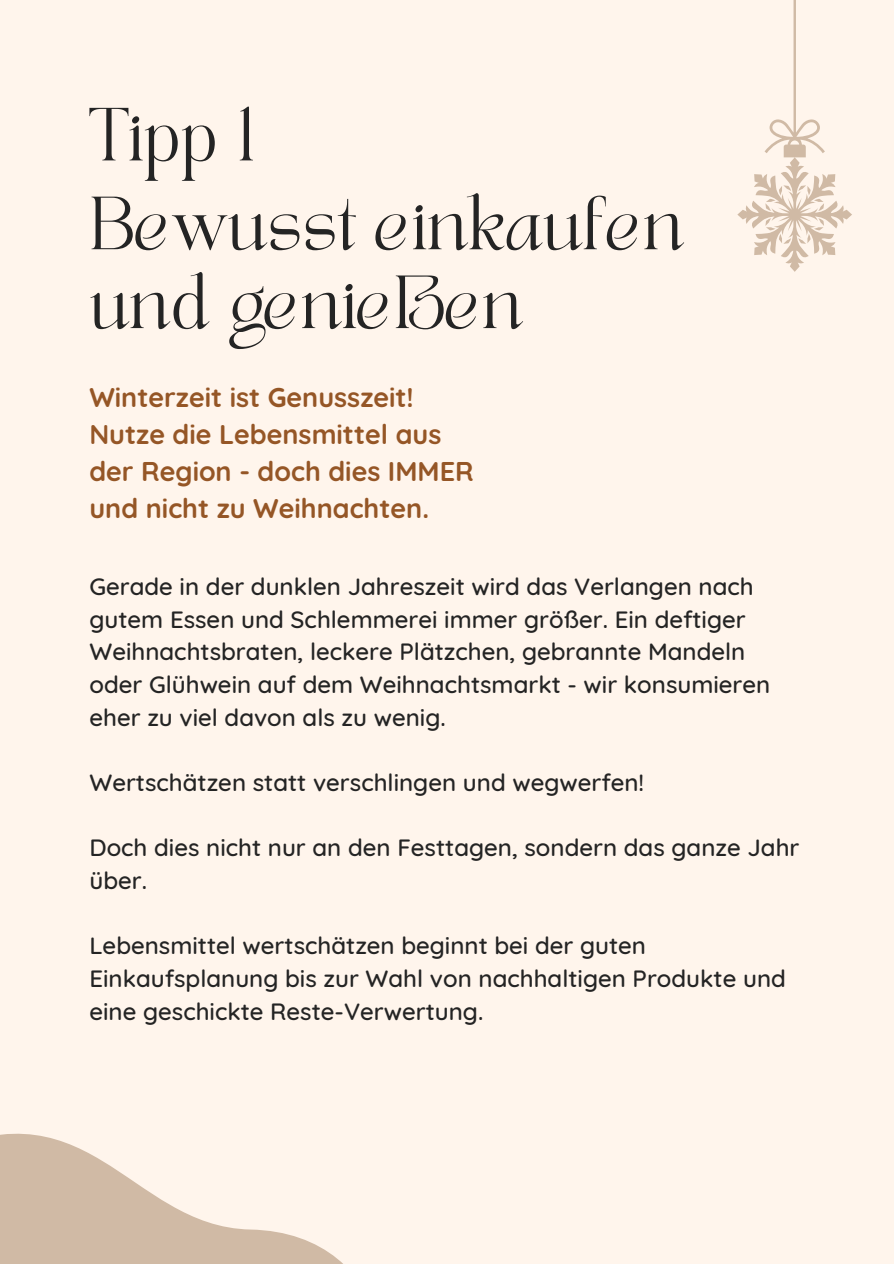
<style>
.page{position:relative;width:894px;height:1264px;background:#fff}
.page>*{position:absolute;margin:0;border:0;box-sizing:border-box;transform-origin:0 0}
.t1{font:52.5px/78.8px "TANAEGEAN";color:#242424}
.t2{font:700 27px/37.2px "Quicksand";color:#955626}
.t3{font:500 24px/32.7px "Quicksand";color:#242424}
</style>
<div class="page">
<div style="left:0;top:0;width:893px;height:1263px;background:#fff5ec"></div>
<svg style="left:0;top:1133px;width:342px;height:130px;fill:#d0baa5"></svg>
<svg style="left:737px;top:0;width:114px;height:272px"></svg>
<p class="t1" style="left:89px;top:103px;width:167px">Tipp 1</p>
<p class="t1" style="left:89px;top:192px;width:596px">Bewusst einkaufen und genießen</p>
<p class="t2" style="left:89px;top:378px;width:326px">Winterzeit ist Genusszeit!</p>
<p class="t2" style="left:89px;top:415px;width:385px">Nutze die Lebensmittel aus der Region - doch dies IMMER und nicht zu Weihnachten.</p>
<p class="t3" style="left:89px;top:569px;width:682px">Gerade in der dunklen Jahreszeit wird das Verlangen nach gutem Essen und Schlemmerei immer größer. Ein deftiger Weihnachtsbraten, leckere Plätzchen, gebrannte Mandeln oder Glühwein auf dem Weihnachtsmarkt - wir konsumieren eher zu viel davon als zu wenig.</p>
<p class="t3" style="left:89px;top:765px;width:556px">Wertschätzen statt verschlingen und wegwerfen!</p>
<p class="t3" style="left:89px;top:831px;width:711px">Doch dies nicht nur an den Festtagen, sondern das ganze Jahr über.</p>
<p class="t3" style="left:89px;top:929px;width:697px">Lebensmittel wertschätzen beginnt bei der guten<br>Einkaufsplanung bis zur Wahl von nachhaltigen Produkte und eine geschickte Reste-Verwertung.</p>
</div>
